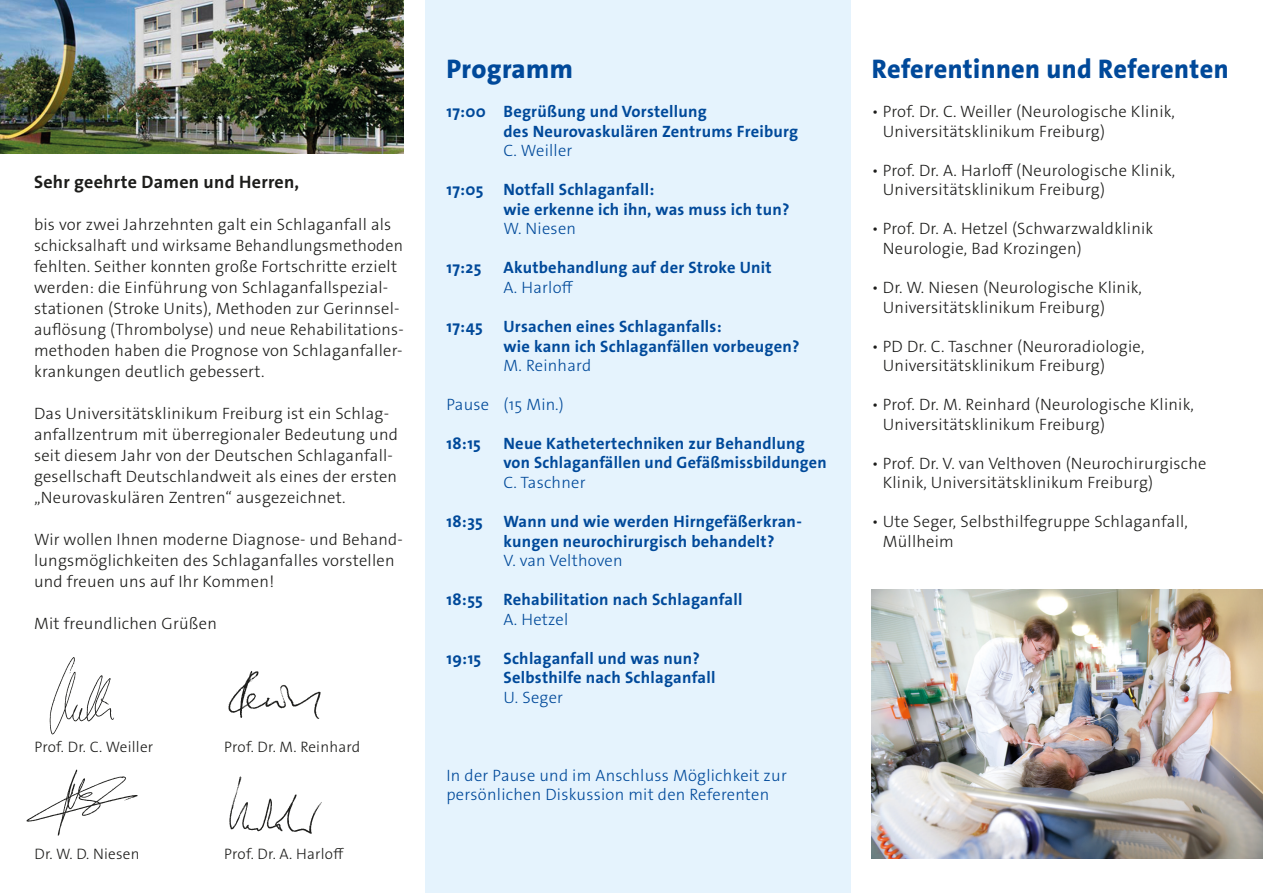
<style>
.page{position:relative;width:1263px;height:893px;background:#fff}
.page>*{position:absolute;margin:0;border:0;box-sizing:border-box;transform-origin:0 0}
.t1{font:800 27px "The Sans Os F";letter-spacing:.015em;color:#00499a}
.t2{font:700 18px "The Sans Os F";letter-spacing:.015em;color:#1d1d1b}
.t3{font:300 16.5px/21px "The Sans Os F";letter-spacing:.015em;color:#1d1d1b}
.t4{font:700 16.5px/19.5px "The Sans Os F";letter-spacing:.015em;color:#00499a}
.t5{font:300 16.5px/19.5px "The Sans Os F";letter-spacing:.015em;color:#00499a}
.t6{font:300 15.15px "The Sans Os F";letter-spacing:.015em;color:#1d1d1b}
</style>
<div class="page">
<div style="left:425px;top:0;width:425px;height:893px;background:#e5f3fd"></div>
<img style="left:49px;top:657px;width:65px;height:78px">
<img style="left:26px;top:769px;width:112px;height:67px">
<img style="left:228px;top:671px;width:93px;height:48px">
<img style="left:229px;top:776px;width:93px;height:58px">
<img style="left:0;top:0;width:404px;height:154px">
<img style="left:872px;top:590px;width:391px;height:269px">
<p class="t2" style="left:34px;top:171px;width:267px">Sehr geehrte Damen und Herren,</p>
<p class="t3" style="left:34px;top:214px;width:371px">bis vor zwei Jahrzehnten galt ein Schlaganfall als schicksalhaft und wirksame Behandlungsmethoden fehlten. Seither konnten große Fortschritte erzielt werden: die Einführung von Schlaganfallspezial&shy;stationen (Stroke Units), Methoden zur Gerinnsel&shy;auflösung (Thrombolyse) und neue Rehabilitations&shy;methoden haben die Prognose von Schlaganfaller&shy;krankungen deutlich gebessert.</p>
<p class="t3" style="left:34px;top:403px;width:365px">Das Universitätsklinikum Freiburg ist ein Schlag&shy;anfallzentrum mit überregionaler Bedeutung und seit diesem Jahr von der Deutschen Schlaganfall&shy;gesellschaft Deutschlandweit als eines der ersten „Neurovaskulären Zentren“ ausgezeichnet.</p>
<p class="t3" style="left:34px;top:529px;width:370px">Wir wollen Ihnen moderne Diagnose- und Behand&shy;lungsmöglichkeiten des Schlaganfalles vorstellen und freuen uns auf Ihr Kommen!</p>
<p class="t3" style="left:34px;top:613px;width:184px">Mit freundlichen Grüßen</p>
<p class="t6" style="left:34px;top:737px;width:120px">Prof. Dr. C. Weiller</p>
<p class="t6" style="left:34px;top:844px;width:107px">Dr. W. D. Niesen</p>
<p class="t6" style="left:224px;top:737px;width:138px">Prof. Dr. M. Reinhard</p>
<p class="t6" style="left:224px;top:844px;width:121px">Prof. Dr. A. Harloff</p>
<h1 class="t1" style="left:446px;top:52px;width:128px">Programm</h1>
<p class="t4" style="left:503px;top:102px;width:296px;text-indent:-57px">17:00 Begrüßung und Vorstellung<br>des Neurovaskulären Zentrums Freiburg</p>
<p class="t5" style="left:503px;top:141px;width:70px">C. Weiller</p>
<p class="t4" style="left:503px;top:180px;width:287px;text-indent:-57px">17:05 Notfall Schlaganfall:<br>wie erkenne ich ihn, was muss ich tun?</p>
<p class="t5" style="left:503px;top:219px;width:74px">W. Niesen</p>
<p class="t4" style="left:446px;top:258px;width:36px">17:25</p>
<p class="t4" style="left:503px;top:258px;width:270px">Akutbehandlung auf der Stroke Unit</p>
<p class="t5" style="left:503px;top:278px;width:71px">A. Harloff</p>
<p class="t4" style="left:446px;top:317px;width:38px">17:45</p>
<p class="t4" style="left:503px;top:317px;width:298px">Ursachen eines Schlaganfalls:<br>wie kann ich Schlaganfällen vorbeugen?</p>
<p class="t5" style="left:503px;top:356px;width:89px">M. Reinhard</p>
<p class="t5" style="left:446px;top:395px;width:119px">Pause (15 Min.)</p>
<p class="t4" style="left:446px;top:434px;width:36px">18:15</p>
<p class="t4" style="left:503px;top:434px;width:325px">Neue Kathetertechniken zur Behandlung von Schlaganfällen und Gefäßmissbildungen</p>
<p class="t5" style="left:503px;top:473px;width:84px">C. Taschner</p>
<p class="t4" style="left:503px;top:512px;width:300px;text-indent:-57px">18:35 Wann und wie werden Hirngefäßerkran&shy;kungen neurochirurgisch behandelt?</p>
<p class="t5" style="left:503px;top:551px;width:121px">V. van Velthoven</p>
<p class="t4" style="left:446px;top:590px;width:297px">18:55 Rehabilitation nach Schlaganfall</p>
<p class="t5" style="left:503px;top:609px;width:66px">A. Hetzel</p>
<p class="t4" style="left:446px;top:648px;width:36px">19:15</p>
<p class="t4" style="left:503px;top:648px;width:213px">Schlaganfall und was nun?<br>Selbsthilfe nach Schlaganfall</p>
<p class="t5" style="left:503px;top:687px;width:61px">U. Seger</p>
<p class="t5" style="left:446px;top:765px;width:342px">In der Pause und im Anschluss Möglichkeit zur persönlichen Diskussion mit den Referenten</p>
<h1 class="t1" style="left:872px;top:52px;width:358px">Referentinnen und Referenten</h1>
<p class="t3" style="left:883px;top:102px;width:294px;line-height:19.5px;text-indent:-11px">• Prof. Dr. C. Weiller (Neurologische Klinik,<br>Universitätsklinikum Freiburg)</p>
<p class="t3" style="left:883px;top:161px;width:294px;line-height:19.5px;text-indent:-11px">• Prof. Dr. A. Harloff (Neurologische Klinik,<br>Universitätsklinikum Freiburg)</p>
<p class="t3" style="left:883px;top:219px;width:272px;line-height:19.5px;text-indent:-11px">• Prof. Dr. A. Hetzel (Schwarzwaldklinik<br>Neurologie, Bad Krozingen)</p>
<p class="t3" style="left:883px;top:278px;width:261px;line-height:19.5px;text-indent:-11px">• Dr. W. Niesen (Neurologische Klinik,<br>Universitätsklinikum Freiburg)</p>
<p class="t3" style="left:883px;top:336px;width:263px;line-height:19.5px;text-indent:-11px">• PD Dr. C. Taschner (Neuroradiologie,<br>Universitätsklinikum Freiburg)</p>
<p class="t3" style="left:883px;top:395px;width:313px;line-height:19.5px;text-indent:-11px">• Prof. Dr. M. Reinhard (Neurologische Klinik,<br>Universitätsklinikum Freiburg)</p>
<p class="t3" style="left:883px;top:453px;width:325px;line-height:19.5px;text-indent:-11px">• Prof. Dr. V. van Velthoven (Neurochirurgische<br>Klinik, Universitätsklinikum Freiburg)</p>
<p class="t3" style="left:883px;top:512px;width:307px;line-height:19.5px;text-indent:-11px">• Ute Seger, Selbsthilfegruppe Schlaganfall,<br>Müllheim</p>
</div>
